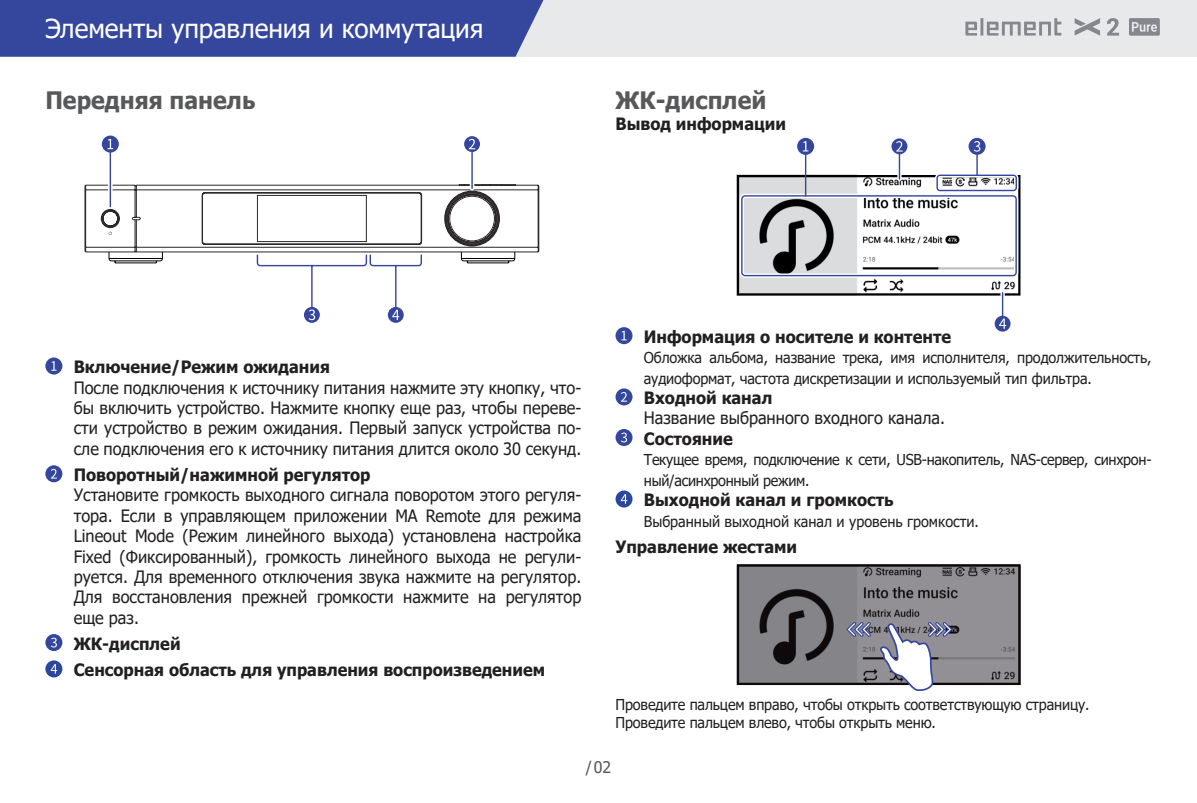
<style>
.page{position:relative;width:1197px;height:803px;background:#fff}
.page>*{position:absolute;margin:0;border:0;box-sizing:border-box;transform-origin:0 0}
.t1{font:26px "Tahoma";letter-spacing:-.005em;color:#fff}
.t2{font:700 24px "Tahoma";color:#57585a;scale:.96 1}
.t3{font:17px/20.4px "Tahoma";color:#231f20;text-align:justify;scale:.96 1}
.t4{font:700 17px/26px "Tahoma";color:#231f20;scale:.96 1}
.t5{font:16px "Tahoma";color:#57585a}
.t6{font:15px/20.4px "Tahoma";letter-spacing:-.01em;color:#231f20;scale:.96 1}
</style>
<div class="page">
<div style="left:0;top:0;width:1196px;height:57px;background:#e8e9eb"></div>
<hr style="left:980px;top:18px;width:3px;height:18px;background:#85878d">
<svg style="left:965px;top:22px;width:11px;height:14px"></svg>
<svg style="left:986px;top:18px;width:75px;height:18px"></svg>
<svg style="left:1074px;top:18px;width:25px;height:18px"></svg>
<svg style="left:1106px;top:18px;width:12px;height:18px"></svg>
<svg style="left:1129px;top:18px;width:30px;height:18px"></svg>
<div style="left:0;top:0;width:543px;height:57px;background:#35479d"></div>
<svg style="left:1000px;top:295px;width:4px;height:20px"></svg>
<hr style="left:1001px;top:292px;width:2px;height:37px;background:#35479d">
<div style="left:797px;top:138px;width:17px;height:17px;background:#35479d;border-radius:50%"></div>
<svg style="left:968px;top:138px;width:17px;height:17px"></svg>
<svg style="left:891px;top:138px;width:16px;height:16px"></svg>
<svg style="left:994px;top:315px;width:16px;height:16px"></svg>
<svg style="left:998px;top:318px;width:7px;height:10px"></svg>
<svg style="left:736px;top:141px;width:284px;height:154px"></svg>
<svg style="left:736px;top:564px;width:284px;height:127px;background:#848288"></svg>
<svg style="left:108px;top:152px;width:5px;height:32px"></svg>
<svg style="left:102px;top:135px;width:17px;height:17px"></svg>
<hr style="left:110px;top:150px;width:1px;height:56px;background:#35479d">
<svg style="left:472px;top:152px;width:1px;height:32px"></svg>
<hr style="left:471px;top:150px;width:1px;height:38px;background:#35479d">
<svg style="left:464px;top:136px;width:16px;height:16px"></svg>
<svg style="left:107px;top:139px;width:6px;height:10px"></svg>
<svg style="left:469px;top:139px;width:6px;height:10px"></svg>
<svg style="left:304px;top:307px;width:16px;height:16px"></svg>
<svg style="left:388px;top:307px;width:15px;height:16px"></svg>
<svg style="left:84px;top:184px;width:455px;height:136px"></svg>
<div style="left:45px;top:357px;width:17px;height:17px;background:#34479d;border-radius:50%"></div>
<svg style="left:51px;top:361px;width:5px;height:9px"></svg>
<div style="left:45px;top:465px;width:17px;height:17px;background:#34479d;border-radius:50%"></div>
<svg style="left:51px;top:468px;width:6px;height:10px"></svg>
<svg style="left:45px;top:633px;width:17px;height:17px"></svg>
<svg style="left:51px;top:637px;width:6px;height:10px"></svg>
<div style="left:45px;top:660px;width:17px;height:17px;background:#2a469d;border-radius:50%"></div>
<svg style="left:51px;top:664px;width:6px;height:9px"></svg>
<div style="left:615px;top:327px;width:17px;height:17px;background:#34479d;border-radius:50%"></div>
<svg style="left:621px;top:331px;width:5px;height:9px"></svg>
<div style="left:615px;top:388px;width:17px;height:17px;background:#34479d;border-radius:50%"></div>
<svg style="left:621px;top:392px;width:6px;height:9px"></svg>
<div style="left:615px;top:429px;width:17px;height:17px;background:#34479d;border-radius:50%"></div>
<svg style="left:621px;top:432px;width:6px;height:10px"></svg>
<div style="left:615px;top:490px;width:17px;height:17px;background:#2a469d;border-radius:50%"></div>
<svg style="left:620px;top:494px;width:7px;height:9px"></svg>
<h1 class="t1" style="left:45px;top:11px;width:439px">Элементы управления и коммутация</h1>
<h2 class="t2" style="left:45px;top:83px;width:220px">Передняя панель</h2>
<h2 class="t2" style="left:615px;top:83px;width:159px">ЖК-дисплей</h2>
<p class="t4" style="left:615px;top:111px;width:179px">Вывод информации</p>
<p class="t4" style="left:74px;top:354px;width:268px">Включение/Режим ожидания</p>
<p class="t3" style="left:74px;top:378px;width:530px">После подключения к источнику питания нажмите эту кнопку, что&shy;бы включить устройство. Нажмите кнопку еще раз, чтобы переве&shy;сти устройство в режим ожидания. Первый запуск устройства по&shy;сле подключения его к источнику питания длится около 30 секунд.</p>
<p class="t4" style="left:74px;top:462px;width:311px">Поворотный/нажимной регулятор</p>
<p class="t3" style="left:74px;top:485px;width:530px">Установите громкость выходного сигнала поворотом этого регуля&shy;тора. Если в управляющем приложении MA Remote для режима Lineout Mode (Режим линейного выхода) установлена настройка Fixed (Фиксированный), громкость линейного выхода не регули&shy;руется. Для временного отключения звука нажмите на регулятор.<br>Для восстановления прежней громкости нажмите на регулятор еще раз.</p>
<p class="t4" style="left:74px;top:631px;width:492px">ЖК-дисплей<br>Сенсорная область для управления воспроизведением</p>
<p class="t4" style="left:643px;top:324px;width:322px">Информация о носителе и контенте</p>
<p class="t6" style="left:643px;top:348px;width:530px">Обложка альбома, название трека, имя исполнителя, продолжительность, аудиоформат, частота дискретизации и используемый тип фильтра.</p>
<p class="t4" style="left:643px;top:385px;width:135px">Входной канал</p>
<p class="t3" style="left:643px;top:409px;width:315px">Название выбранного входного канала.</p>
<p class="t4" style="left:643px;top:426px;width:94px">Состояние</p>
<p class="t6" style="left:643px;top:450px;width:530px">Текущее время, подключение к сети, USB-накопитель, NAS-сервер, синхрон&shy;ный/асинхронный режим.</p>
<p class="t4" style="left:643px;top:487px;width:262px">Выходной канал и громкость</p>
<p class="t6" style="left:643px;top:511px;width:350px">Выбранный выходной канал и уровень громкости.</p>
<p class="t4" style="left:615px;top:534px;width:191px">Управление жестами</p>
<p class="t6" style="left:615px;top:696px;width:495px;line-height:18px">Проведите пальцем вправо, чтобы открыть соответствующую страницу.<br>Проведите пальцем влево, чтобы открыть меню.</p>
<p class="t5" style="left:585px;top:755px;width:27px">/02</p>
</div>
